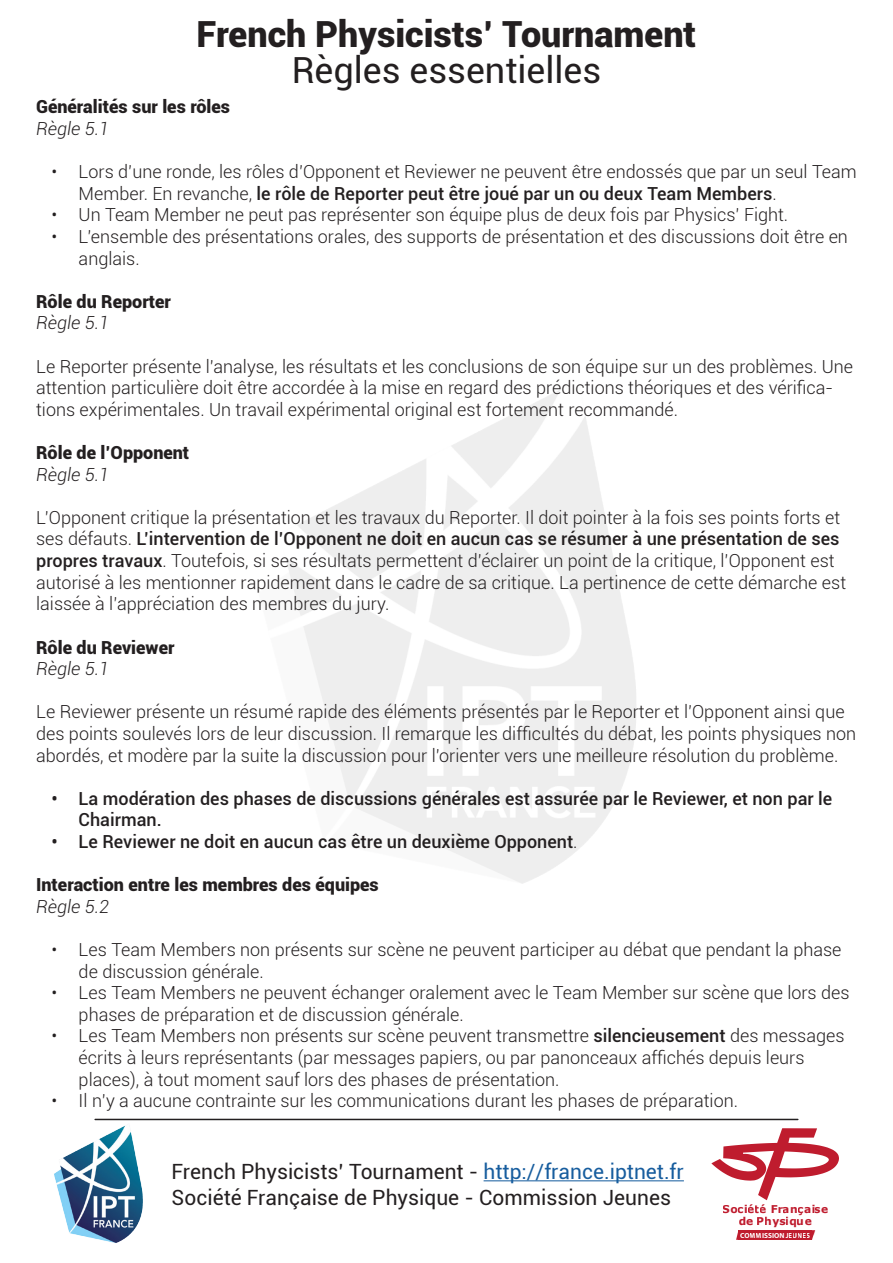
<style>
.page{position:relative;width:893px;height:1263px;background:#fff}
.page>*{position:absolute;margin:0;border:0;box-sizing:border-box;transform-origin:0 0}
.t1{font:900 36px "Roboto";color:#231f20}
.t2{font:36px "Roboto";color:#231f20}
.t3{font:21px/25.2px "Roboto";color:#231f20}
.t4{font:300 18px/21.6px "Roboto";color:#231f20}
.t5{font:500 18px/21.6px "Roboto";color:#231f20}
.t6{font:900 18px "Roboto";color:#231f20}
.t7{font:italic 300 18px "Roboto";color:#231f20}
.t8{font:700 10.8px/11.9px "Verdana";color:#bf1c2e;text-align:center}
.t9{font:700 7.35px "Myriad Pro";color:#fff}
.s1{font-weight:500}
.s2{font-weight:300}
.s3{color:#175d9e}
</style>
<div class="page">
<img style="left:54px;top:1125px;width:89px;height:118px">
<div style="left:738px;top:1230px;width:74px;height:10px;background:#bf1c2e"></div>
<svg style="left:812px;top:1230px;width:3px;height:10px"></svg>
<svg style="left:736px;top:1232px;width:2px;height:8px"></svg>
<svg style="left:711px;top:1128px;width:128px;height:72px"></svg>
<hr style="left:484px;top:1180px;width:200px;height:1px;background:#175d9e">
<hr style="left:95px;top:1119px;width:703px;height:1px;background:#231f20">
<h1 class="t1" style="left:197px;top:8px;width:501px">French Physicists’ Tournament</h1>
<h1 class="t2" style="left:292px;top:45px;width:311px">Règles essentielles</h1>
<p class="t6" style="left:36px;top:94px;width:196px">Généralités sur les rôles</p>
<p class="t7" style="left:36px;top:116px;width:75px">Règle 5.1</p>
<p class="t4" style="left:79px;top:160px;width:780px;text-indent:-27px">• Lors d’une ronde, les rôles d’Opponent et Reviewer ne peuvent être endossés que par un seul Team<br>Member. En revanche, <span class="s1">le rôle de Reporter peut être joué par un ou deux Team Members</span>.</p>
<p class="t4" style="left:52px;top:204px;width:738px">• Un Team Member ne peut pas représenter son équipe plus de deux fois par Physics’ Fight.</p>
<p class="t4" style="left:79px;top:225px;width:771px;text-indent:-27px">• L’ensemble des présentations orales, des supports de présentation et des discussions doit être en anglais.</p>
<p class="t6" style="left:36px;top:289px;width:136px">Rôle du Reporter</p>
<p class="t7" style="left:36px;top:311px;width:75px">Règle 5.1</p>
<p class="t4" style="left:36px;top:355px;width:819px">Le Reporter présente l’analyse, les résultats et les conclusions de son équipe sur un des problèmes. Une attention particulière doit être accordée à la mise en regard des prédictions théoriques et des vérifica&shy;tions expérimentales. Un travail expérimental original est fortement recommandé.</p>
<p class="t6" style="left:36px;top:440px;width:155px">Rôle de l’Opponent</p>
<p class="t7" style="left:36px;top:462px;width:75px">Règle 5.1</p>
<p class="t4" style="left:36px;top:506px;width:811px">L’Opponent critique la présentation et les travaux du Reporter. Il doit pointer à la fois ses points forts et ses défauts. <span class="s1">L’intervention de l’Opponent ne doit en aucun cas se résumer à une présentation de ses propres travaux</span>. Toutefois, si ses résultats permettent d’éclairer un point de la critique, l’Opponent est autorisé à les mentionner rapidement dans le cadre de sa critique. La pertinence de cette démarche est laissée à l’appréciation des membres du jury.</p>
<p class="t6" style="left:36px;top:634px;width:140px">Rôle du Reviewer</p>
<p class="t7" style="left:36px;top:656px;width:75px">Règle 5.1</p>
<p class="t4" style="left:36px;top:700px;width:822px">Le Reviewer présente un résumé rapide des éléments présentés par le Reporter et l’Opponent ainsi que des points soulevés lors de leur discussion. Il remarque les difficultés du débat, les points physiques non abordés, et modère par la suite la discussion pour l’orienter vers une meilleure résolution du problème.</p>
<p class="t5" style="left:79px;top:787px;width:755px;text-indent:-27px">• La modération des phases de discussions générales est assurée par le Reviewer, et non par le<br>Chairman.</p>
<p class="t5" style="left:52px;top:830px;width:527px">• Le Reviewer ne doit en aucun cas être un deuxième Opponent<span class="s2">.</span></p>
<p class="t6" style="left:36px;top:872px;width:344px">Interaction entre les membres des équipes</p>
<p class="t7" style="left:36px;top:894px;width:75px">Règle 5.2</p>
<p class="t4" style="left:79px;top:938px;width:764px;text-indent:-27px">• Les Team Members non présents sur scène ne peuvent participer au débat que pendant la phase de discussion générale.</p>
<p class="t4" style="left:79px;top:981px;width:772px;text-indent:-27px">• Les Team Members ne peuvent échanger oralement avec le Team Member sur scène que lors des phases de préparation et de discussion générale.</p>
<p class="t4" style="left:79px;top:1024px;width:767px;text-indent:-27px">• Les Team Members non présents sur scène peuvent transmettre <span class="s1">silencieusement</span> des messages écrits à leurs représentants (par messages papiers, ou par panonceaux affichés depuis leurs places), à tout moment sauf lors des phases de présentation.</p>
<p class="t4" style="left:52px;top:1089px;width:688px">• Il n’y a aucune contrainte sur les communications durant les phases de préparation.</p>
<p class="t3" style="left:172px;top:1158px;width:514px">French Physicists’ Tournament - <span class="s3">http://france.iptnet.fr<br></span>Société Française de Physique - Commission Jeunes</p>
<p class="t8" style="left:723px;top:1203px;width:107px">Société Française de Physique</p>
<p class="t9" style="left:740px;top:1230px;width:72px">COMMISSION JEUNES</p>
</div>
